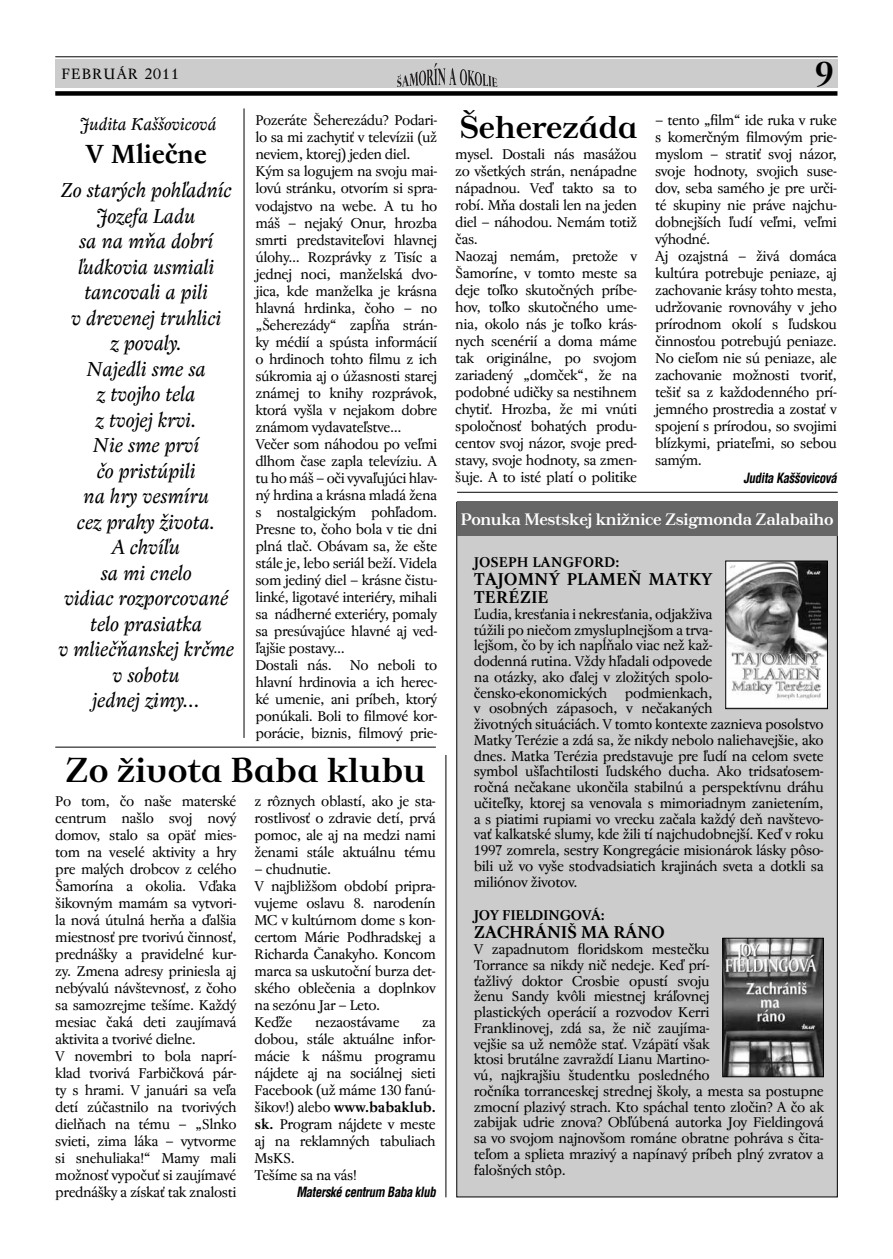
<style>
.page{position:relative;width:893px;height:1259px;background:#fff}
.page>*{position:absolute;margin:0;border:0;box-sizing:border-box;transform-origin:0 0}
.t1{font:700 34.5px "Tusar Deco";color:#000}
.t2{font:700 34.5px "Regent Pro";color:#000}
.t3{font:700 31.5px "Tusar Deco";color:#000}
.t4{font:700 26.25px "Regent Pro";letter-spacing:-.005em;color:#000}
.t5{font:italic 20.25px/25.5px "Regent Pro";letter-spacing:-.005em;color:#000;text-align:center}
.t6{font:700 17.25px/18px "Regent Pro";color:#000}
.t7{font:italic 17.25px "Regent Pro";letter-spacing:-.005em;color:#000}
.t8{font:700 17.25px "Regent Pro";letter-spacing:-.025em;color:#000}
.t9{font:700 16.5px "Tusar";letter-spacing:-.02em;color:#fff}
.t10{font:15px "Regent Pro";letter-spacing:.07em;color:#000}
.t11{font:14.25px/17px "Regent Pro";letter-spacing:-.03em;color:#000}
.t12{font:700 14.25px "Regent Pro";letter-spacing:-.015em;color:#000}
.t13{font:italic 700 13.5px "Switzerland Condensed";letter-spacing:-.03em;color:#000;scale:.95 1}
.s1{font-weight:700}
</style>
<div class="page">
<div style="left:457px;top:502px;width:380px;height:695px;background:#ccc"></div>
<div style="left:457px;top:502px;width:380px;height:34px;background:#666"></div>
<img style="left:724px;top:940px;width:98px;height:135px">
<div style="left:722px;top:938px;width:102px;height:139px;border:1px solid #000"></div>
<img style="left:727px;top:562px;width:99px;height:144px">
<div style="left:725px;top:560px;width:103px;height:149px;border:1px solid #000"></div>
<hr style="left:445px;top:755px;width:1px;height:442px;background:#000">
<div style="left:55px;top:59px;width:783px;height:29px;background:#ccc"></div>
<hr style="left:55px;top:56px;width:783px;height:1px;background:#000">
<div style="left:55px;top:91px;width:782px;height:5px;background:#000"></div>
<hr style="left:457px;top:492px;width:381px;height:1px;background:#000">
<svg style="left:397px;top:63px;width:100px;height:24px"></svg>
<hr style="left:55px;top:747px;width:381px;height:1px;background:#000">
<hr style="left:244px;top:108px;width:1px;height:630px;background:#000">
<p class="t10" style="left:62px;top:67px;width:119px">FEBRUÁR 2011</p>
<h1 class="t2" style="left:815px;top:59px;width:20px">9</h1>
<p class="t11" style="left:255px;top:113px;width:183px">Pozeráte Šeherezádu? Podari&shy;lo sa mi zachytiť v televízii (už neviem, ktorej) jeden diel.<br>Kým sa logujem na svoju mai&shy;lovú stránku, otvorím si spra&shy;vodajstvo na webe. A tu ho máš – nejaký Onur, hrozba smrti predstaviteľovi hlavnej úlohy... Rozprávky z Tisíc a jednej noci, manželská dvo&shy;jica, kde manželka je krásna hlavná hrdinka, čoho – no „Šeherezády“ zapĺňa strán&shy;ky médií a spústa informácií o hrdinoch tohto filmu z ich súkromia aj o úžasnosti starej známej to knihy rozprávok, ktorá vyšla v nejakom dobre známom vydavateľstve...<br>Večer som náhodou po veľmi dlhom čase zapla televíziu. A tu ho máš – oči vyvaľujúci hlav&shy;ný hrdina a krásna mladá žena s nostalgickým pohľadom.<br>Presne to, čoho bola v tie dni plná tlač. Obávam sa, že ešte stále je, lebo seriál beží. Videla som jediný diel – krásne čistu&shy;linké, ligotavé interiéry, mihali sa nádherné exteriéry, pomaly sa presúvajúce hlavné aj ved&shy;ľajšie postavy...<br>Dostali nás.</p>
<h2 class="t3" style="left:459px;top:108px;width:180px">Šeherezáda</h2>
<p class="t11" style="left:655px;top:113px;width:183px">– tento „film“ ide ruka v ruke s komerčným filmovým prie&shy;myslom – stratiť svoj názor, svoje hodnoty, svojich suse&shy;dov, seba samého je pre urči&shy;té skupiny nie práve najchu&shy;dobnejších ľudí veľmi, veľmi výhodné.<br>Aj ozajstná – živá domáca kultúra potrebuje peniaze, aj zachovanie krásy tohto mesta, udržovanie rovnováhy v jeho prírodnom okolí s ľudskou činnosťou potrebujú peniaze.<br>No cieľom nie sú peniaze, ale zachovanie možnosti tvoriť, tešiť sa z každodenného prí&shy;jemného prostredia a zostať v spojení s prírodou, so svojimi blízkymi, priateľmi, so sebou samým.</p>
<p class="t13" style="left:743px;top:470px;width:100px">Judita Kaššovicová</p>
<p class="t7" style="left:80px;top:116px;width:137px">Judita Kaššovicová</p>
<h3 class="t4" style="left:86px;top:142px;width:123px">V Mliečne</h3>
<p class="t5" style="left:58px;top:179px;width:177px">Zo starých pohľadníc<br>Jozefa Ladu<br>sa na mňa dobrí ľudkovia usmiali tancovali a pili<br>v drevenej truhlici<br>z povaly.<br>Najedli sme sa<br>z tvojho tela<br>z tvojej krvi.<br>Nie sme prví<br>čo pristúpili<br>na hry vesmíru<br>cez prahy života.<br>A chvíľu<br>sa mi cnelo<br>vidiac rozporcované telo prasiatka<br>v mliečňanskej krčme v sobotu<br>jednej zimy...</p>
<p class="t11" style="left:455px;top:147px;width:183px">mysel. Dostali nás masážou zo všetkých strán, nenápadne nápadnou. Veď takto sa to robí. Mňa dostali len na jeden diel – náhodou. Nemám totiž čas.<br>Naozaj nemám, pretože v<br>Šamoríne, v tomto meste sa deje toľko skutočných príbe&shy;hov, toľko skutočného ume&shy;nia, okolo nás je toľko krás&shy;nych scenérií a doma máme tak originálne, po svojom zariadený „domček“, že na podobné udičky sa nestihnem chytiť. Hrozba, že mi vnúti spoločnosť bohatých produ&shy;centov svoj názor, svoje pred&shy;stavy, svoje hodnoty, sa zmen&shy;šuje. A to isté platí o politike</p>
<p class="t9" style="left:461px;top:514px;width:374px">Ponuka Mestskej knižnice Zsigmonda Zalabaiho</p>
<p class="t12" style="left:474px;top:556px;width:147px">JOSEPH LANGFORD:</p>
<p class="t6" style="left:474px;top:571px;width:240px">TAJOMNÝ PLAMEŇ MATKY<br>TERÉZIE</p>
<p class="t11" style="left:474px;top:607px;width:351px;line-height:15.8px">Ľudia, kresťania i nekresťania, odjakživa<br>túžili po niečom zmysluplnejšom a trva-<br>lejšom, čo by ich napĺňalo viac než kaž-<br>dodenná rutina. Vždy hľadali odpovede<br>na otázky, ako ďalej v zložitých spolo&shy;čensko-ekonomických podmienkach,<br>v osobných zápasoch, v nečakaných<br>životných situáciách. V tomto kontexte zaznieva posolstvo Matky Terézie a zdá sa, že nikdy nebolo naliehavejšie, ako dnes. Matka Terézia predstavuje pre ľudí na celom svete symbol ušľachtilosti ľudského ducha. Ako tridsaťosem&shy;ročná nečakane ukončila stabilnú a perspektívnu dráhu učiteľky, ktorej sa venovala s mimoriadnym zanietením, a s piatimi rupiami vo vrecku začala každý deň navštevo&shy;vať kalkatské slumy, kde žili tí najchudobnejší. Keď v roku 1997 zomrela, sestry Kongregácie misionárok lásky pôso&shy;bili už vo vyše stodvadsiatich krajinách sveta a dotkli sa miliónov životov.</p>
<p class="t12" style="left:474px;top:909px;width:132px">JOY FIELDINGOVÁ:</p>
<p class="t8" style="left:474px;top:925px;width:193px">ZACHRÁNIŠ MA RÁNO</p>
<p class="t11" style="left:474px;top:942px;width:351px;line-height:15.8px">V zapadnutom floridskom mestečku<br>Torrance sa nikdy nič nedeje. Keď prí-<br>ťažlivý doktor Crosbie opustí svoju<br>ženu Sandy kvôli miestnej kráľovnej<br>plastických operácií a rozvodov Kerri<br>Franklinovej, zdá sa, že nič zaujíma-<br>vejšie sa už nemôže stať. Vzápätí však<br>ktosi brutálne zavraždí Lianu Martino-<br>vú, najkrajšiu študentku posledného<br>ročníka torranceskej strednej školy, a mesta sa postupne zmocní plazivý strach. Kto spáchal tento zločin? A čo ak zabijak udrie znova? Obľúbená autorka Joy Fieldingová sa vo svojom najnovšom románe obratne pohráva s čita&shy;teľom a splieta mrazivý a napínavý príbeh plný zvratov a falošných stôp.</p>
<p class="t11" style="left:255px;top:657px;width:183px;text-align:justify;text-indent:94px">No neboli to hlavní hrdinovia a ich herec&shy;ké umenie, ani príbeh, ktorý ponúkali. Boli to filmové kor&shy;porácie, biznis, filmový prie-</p>
<h1 class="t1" style="left:66px;top:750px;width:361px">Zo života Baba klubu</h1>
<p class="t11" style="left:55px;top:793px;width:183px">Po tom, čo naše materské centrum našlo svoj nový domov, stalo sa opäť mies&shy;tom na veselé aktivity a hry pre malých drobcov z celého<br>Šamorína a okolia. Vďaka šikovným mamám sa vytvori&shy;la nová útulná herňa a ďalšia miestnosť pre tvorivú činnosť, prednášky a pravidelné kur&shy;zy. Zmena adresy priniesla aj nebývalú návštevnosť, z čoho sa samozrejme tešíme. Každý mesiac čaká deti zaujímavá aktivita a tvorivé dielne.<br>V novembri to bola naprí&shy;klad tvorivá Farbičková pár&shy;ty s hrami. V januári sa veľa detí zúčastnilo na tvorivých dielňach na tému – „Slnko svieti, zima láka – vytvorme si snehuliaka!“ Mamy mali možnosť vypočuť si zaujímavé prednášky a získať tak znalosti</p>
<p class="t11" style="left:255px;top:793px;width:183px;text-align:justify">z rôznych oblastí, ako je sta&shy;rostlivosť o zdravie detí, prvá pomoc, ale aj na medzi nami ženami stále aktuálnu tému</p>
<p class="t11" style="left:255px;top:861px;width:183px">– chudnutie.<br>V najbližšom období pripra&shy;vujeme oslavu 8. narodenín<br>MC v kultúrnom dome s kon&shy;certom Márie Podhradskej a<br>Richarda Čanakyho. Koncom marca sa uskutoční burza det&shy;ského oblečenia a doplnkov na sezónu Jar – Leto.<br>Keďže</p>
<p class="t11" style="left:315px;top:1014px;width:86px">nezaostávame</p>
<p class="t11" style="left:255px;top:1014px;width:183px;text-indent:168px">za dobou, stále aktuálne infor&shy;mácie k nášmu programu nájdete aj na sociálnej sieti<br>Facebook (už máme 130 fanú&shy;šikov!) alebo <span class="s1">www.babaklub. sk.</span> Program nájdete v meste aj na reklamných tabuliach<br>MsKS.<br>Tešíme sa na vás!</p>
<p class="t13" style="left:296px;top:1184px;width:148px">Materské centrum Baba klub</p>
</div>
